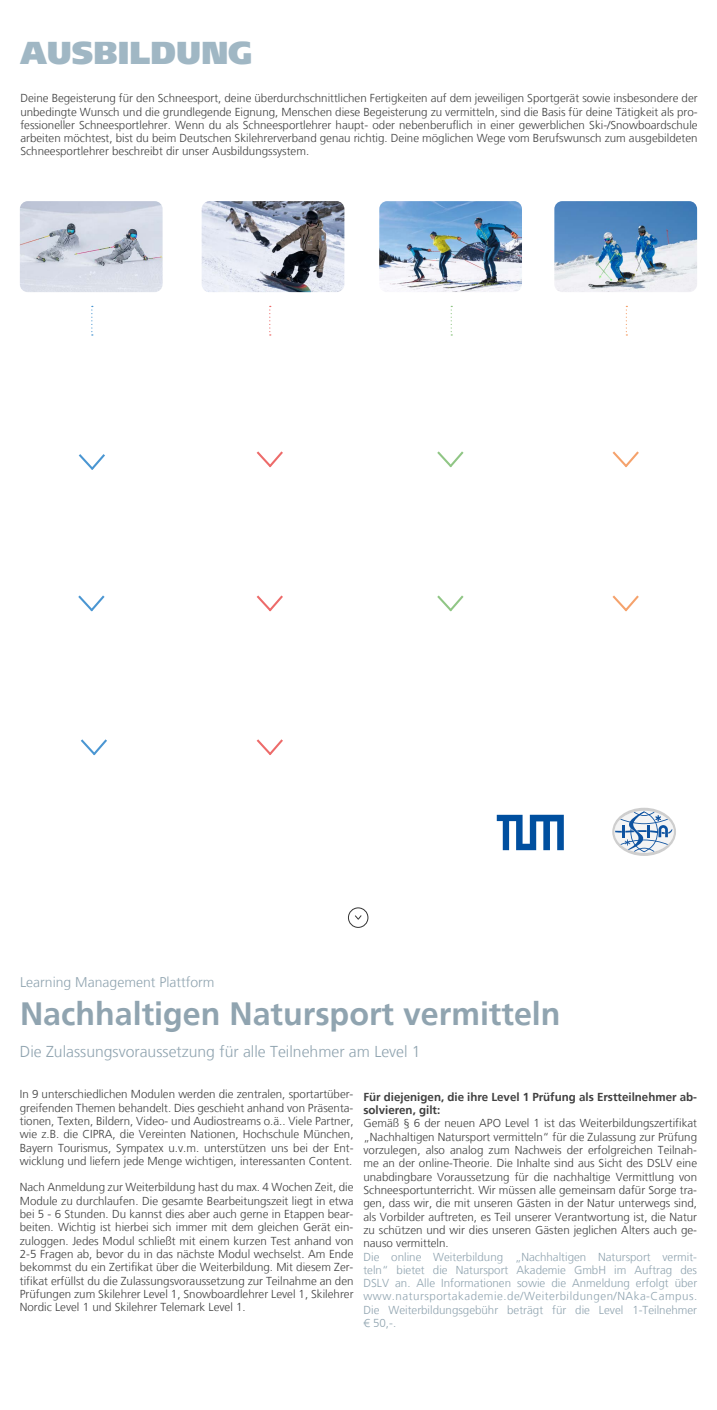
<style>
.page{position:relative;width:717px;height:1410px;background:#fff}
.page>*{position:absolute;margin:0;border:0;box-sizing:border-box;transform-origin:0 0}
.t1{font:700 32.2px "Frutiger";color:#90a4b0}
.t2{font:900 31.5px "Frutiger";color:#a0b7c4}
.t3{font:300 15.75px "Frutiger";color:#90a4b0}
.t4{font:300 14px "Frutiger";color:#90a4b0}
.t5{font:300 11.55px/13.3px "Frutiger";color:#404040;text-align:justify}
.t6{font:300 11.55px/13.3px "Frutiger";color:#90a4b0;text-align:justify}
.t7{font:700 11.55px/13.3px "Frutiger";color:#404040}
</style>
<div class="page">
<img style="left:20px;top:201px;width:143px;height:91px">
<img style="left:202px;top:201px;width:142px;height:91px">
<img style="left:554px;top:201px;width:143px;height:91px">
<img style="left:379px;top:201px;width:143px;height:91px">
<svg style="left:497px;top:815px;width:67px;height:35px"></svg>
<svg style="left:612px;top:808px;width:64px;height:48px"></svg>
<svg style="left:78px;top:454px;width:27px;height:16px"></svg>
<svg style="left:78px;top:595px;width:27px;height:17px"></svg>
<svg style="left:80px;top:739px;width:27px;height:17px"></svg>
<svg style="left:256px;top:739px;width:27px;height:16px"></svg>
<svg style="left:256px;top:595px;width:27px;height:17px"></svg>
<svg style="left:256px;top:451px;width:27px;height:17px"></svg>
<svg style="left:437px;top:451px;width:27px;height:17px"></svg>
<svg style="left:437px;top:595px;width:27px;height:17px"></svg>
<svg style="left:612px;top:451px;width:27px;height:17px"></svg>
<svg style="left:612px;top:595px;width:27px;height:17px"></svg>
<svg style="left:91px;top:306px;width:2px;height:30px"></svg>
<svg style="left:269px;top:306px;width:2px;height:30px"></svg>
<svg style="left:451px;top:306px;width:1px;height:30px"></svg>
<svg style="left:626px;top:306px;width:1px;height:30px"></svg>
<div style="left:348px;top:907px;width:20px;height:20px;border:1px solid #333;border-radius:50%"></div>
<svg style="left:355px;top:915px;width:7px;height:5px"></svg>
<h2 class="t2" style="left:20px;top:34px;width:234px">AUSBILDUNG</h2>
<p class="t5" style="left:20px;top:92px;width:679px">Deine Begeisterung für den Schneesport, deine überdurchschnittlichen Fertigkeiten auf dem jeweiligen Sportgerät sowie insbesondere der unbedingte Wunsch und die grundlegende Eignung, Menschen diese Begeisterung zu vermitteln, sind die Basis für deine Tätigkeit als pro&shy;fessioneller Schneesportlehrer. Wenn du als Schneesportlehrer haupt- oder nebenberuflich in einer gewerblichen Ski-/Snowboardschule arbeiten möchtest, bist du beim Deutschen Skilehrerverband genau richtig. Deine möglichen Wege vom Berufswunsch zum ausgebildeten Schneesportlehrer beschreibt dir unser Ausbildungssystem.</p>
<p class="t4" style="left:20px;top:974px;width:196px">Learning Management Plattform</p>
<h1 class="t1" style="left:20px;top:994px;width:542px">Nachhaltigen Natursport vermitteln</h1>
<h3 class="t3" style="left:20px;top:1042px;width:402px">Die Zulassungsvoraussetzung für alle Teilnehmer am Level 1</h3>
<p class="t5" style="left:20px;top:1088px;width:335px">In 9 unterschiedlichen Modulen werden die zentralen, sportartüber&shy;greifenden Themen behandelt. Dies geschieht anhand von Präsenta&shy;tionen, Texten, Bildern, Video- und Audiostreams o.ä.. Viele Partner, wie z.B. die CIPRA, die Vereinten Nationen, Hochschule München, Bayern Tourismus, Sympatex u.v.m. unterstützen uns bei der Ent&shy;wicklung und liefern jede Menge wichtigen, interessanten Content.</p>
<p class="t5" style="left:20px;top:1181px;width:335px">Nach Anmeldung zur Weiterbildung hast du max. 4 Wochen Zeit, die Module zu durchlaufen. Die gesamte Bearbeitungszeit liegt in etwa bei 5 - 6 Stunden. Du kannst dies aber auch gerne in Etappen bear&shy;beiten. Wichtig ist hierbei sich immer mit dem gleichen Gerät ein&shy;zuloggen. Jedes Modul schließt mit einem kurzen Test anhand von 2-5 Fragen ab, bevor du in das nächste Modul wechselst. Am Ende bekommst du ein Zertifikat über die Weiterbildung. Mit diesem Zer&shy;tifikat erfüllst du die Zulassungsvoraussetzung zur Teilnahme an den Prüfungen zum Skilehrer Level 1, Snowboardlehrer Level 1, Skilehrer Nordic Level 1 und Skilehrer Telemark Level 1.</p>
<p class="t7" style="left:363px;top:1090px;width:335px">Für diejenigen, die ihre Level 1 Prüfung als Erstteilnehmer ab&shy;solvieren, gilt:</p>
<p class="t5" style="left:363px;top:1117px;width:335px">Gemäß § 6 der neuen APO Level 1 ist das Weiterbildungszertifikat „Nachhaltigen Natursport vermitteln“ für die Zulassung zur Prüfung vorzulegen, also analog zum Nachweis der erfolgreichen Teilnah&shy;me an der online-Theorie. Die Inhalte sind aus Sicht des DSLV eine unabdingbare Voraussetzung für die nachhaltige Vermittlung von Schneesportunterricht. Wir müssen alle gemeinsam dafür Sorge tra&shy;gen, dass wir, die mit unseren Gästen in der Natur unterwegs sind, als Vorbilder auftreten, es Teil unserer Verantwortung ist, die Natur zu schützen und wir dies unseren Gästen jeglichen Alters auch ge&shy;nauso vermitteln.</p>
<p class="t6" style="left:363px;top:1250px;width:335px">Die online Weiterbildung „Nachhaltigen Natursport vermit&shy;teln“ bietet die Natursport Akademie GmbH im Auftrag des DSLV an. Alle Informationen sowie die Anmeldung erfolgt über www.natursportakademie.de/Weiterbildungen/NAka-Campus.<br>Die Weiterbildungsgebühr beträgt für die Level 1-Teilnehmer € 50,-.</p>
</div>
